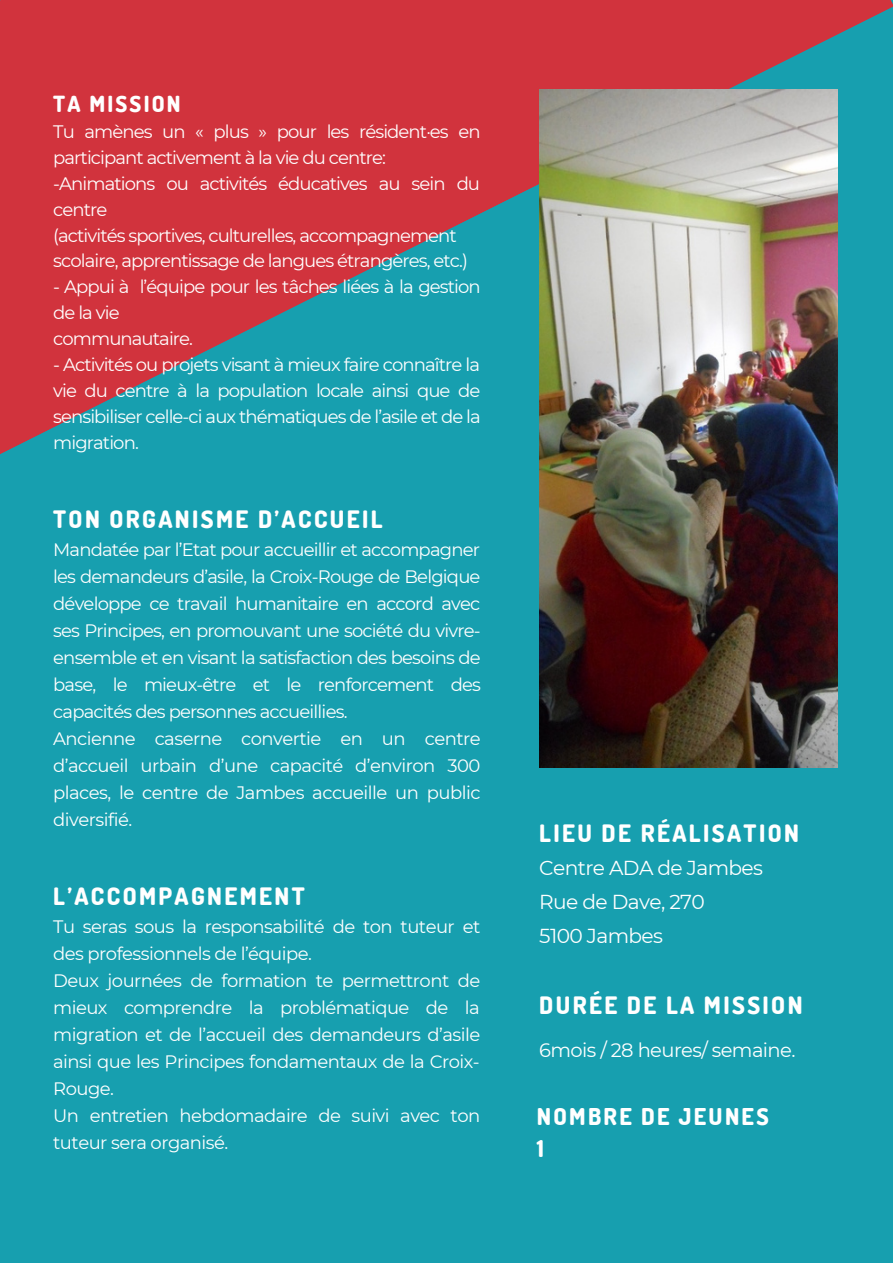
<style>
.page{position:relative;width:893px;height:1264px;background:#fff}
.page>*{position:absolute;margin:0;border:0;box-sizing:border-box;transform-origin:0 0}
.t1{font:800 24px "Dosis";letter-spacing:.1em;color:#fff}
.t2{font:800 23.1px "Dosis";letter-spacing:.1em;color:#fff}
.t3{font:800 22.2px "Dosis";letter-spacing:.1em;color:#fff}
.t4{font:20.25px "Montserrat";letter-spacing:-.03em;color:#fff}
.t5{font:19.5px "Montserrat";letter-spacing:-.03em;color:#fff}
.t6{font:18px/27px "Montserrat";letter-spacing:-.05em;color:#fff;text-align:justify}
.t7{font:18px/27px "Montserrat";letter-spacing:-.03em;color:#fff}
</style>
<div class="page">
<div style="left:0;top:0;width:892px;height:1262px;background:#179faf"></div>
<svg style="left:0;top:0;width:892px;height:454px;fill:#d1333d"></svg>
<img style="left:539px;top:89px;width:298px;height:678px">
<p class="t3" style="left:53px;top:89px;width:129px">TA MISSION</p>
<p class="t6" style="left:53px;top:119px;width:429px;line-height:25.8px">Tu amènes un « plus » pour les résident·es en participant activement à la vie du centre:</p>
<p class="t6" style="left:53px;top:170px;width:428px;line-height:25.8px">-Animations ou activités éducatives au sein du centre</p>
<p class="t6" style="left:53px;top:222px;width:405px">(activités sportives, culturelles, accompagnement</p>
<p class="t6" style="left:53px;top:247px;width:416px">scolaire, apprentissage de langues étrangères, etc.)</p>
<p class="t6" style="left:53px;top:274px;width:429px;line-height:25.8px">- Appui à l’équipe pour les tâches liées à la gestion de la vie</p>
<p class="t6" style="left:53px;top:325px;width:141px">communautaire.</p>
<p class="t6" style="left:53px;top:351px;width:429px;line-height:25.8px">- Activités ou projets visant à mieux faire connaître la vie du centre à la population locale ainsi que de sensibiliser celle-ci aux thématiques de l’asile et de la migration.</p>
<p class="t1" style="left:53px;top:503px;width:331px">TON ORGANISME D’ACCUEIL</p>
<p class="t6" style="left:53px;top:536px;width:429px">Mandatée par l’Etat pour accueillir et accompagner les demandeurs d’asile, la Croix-Rouge de Belgique développe ce travail humanitaire en accord avec ses Principes, en promouvant une société du vivre&shy;ensemble et en visant la satisfaction des besoins de base, le mieux-être et le renforcement des capacités des personnes accueillies.</p>
<p class="t6" style="left:53px;top:725px;width:429px">Ancienne caserne convertie en un centre d’accueil urbain d’une capacité d’environ 300 places, le centre de Jambes accueille un public diversifié.</p>
<p class="t1" style="left:53px;top:880px;width:253px">L’ACCOMPAGNEMENT</p>
<p class="t7" style="left:53px;top:913px;width:428px">Tu seras sous la responsabilité de ton tuteur et des professionnels de l’équipe.</p>
<p class="t6" style="left:53px;top:967px;width:428px">Deux journées de formation te permettront de mieux comprendre la problématique de la migration et de l’accueil des demandeurs d’asile ainsi que les Principes fondamentaux de la Croix-Rouge.</p>
<p class="t7" style="left:53px;top:1101px;width:428px">Un entretien hebdomadaire de suivi avec ton tuteur sera organisé.</p>
<p class="t1" style="left:539px;top:816px;width:261px">LIEU DE RÉALISATION</p>
<p class="t4" style="left:539px;top:855px;width:225px">Centre ADA de Jambes</p>
<p class="t4" style="left:539px;top:889px;width:167px">Rue de Dave, 270</p>
<p class="t4" style="left:539px;top:923px;width:125px">5100 Jambes</p>
<p class="t1" style="left:539px;top:989px;width:265px">DURÉE DE LA MISSION</p>
<p class="t5" style="left:539px;top:1038px;width:258px">6mois / 28 heures/ semaine.</p>
<p class="t2" style="left:536px;top:1100px;width:233px">NOMBRE DE JEUNES</p>
<p class="t2" style="left:536px;top:1133px;width:9px">1</p>
</div>
